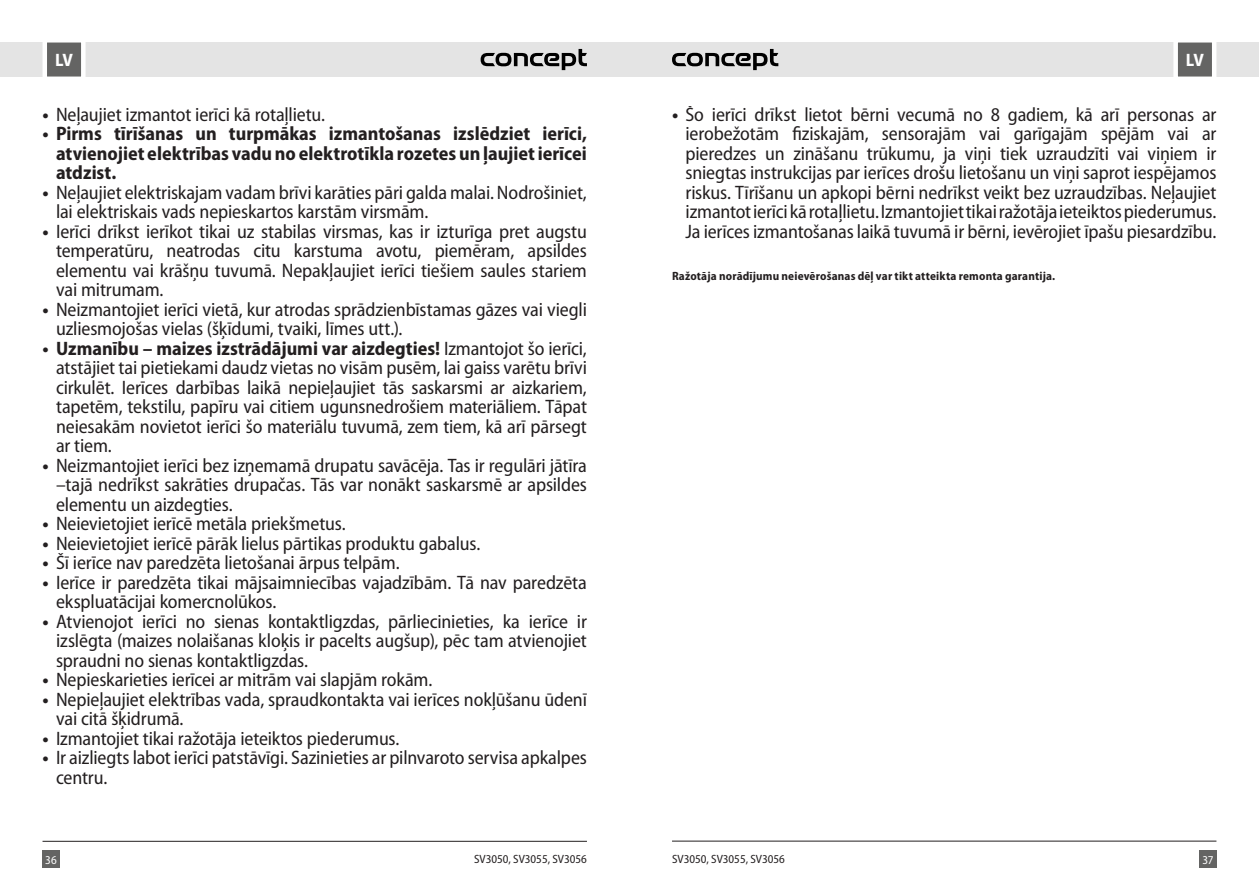
<style>
.page{position:relative;width:1259px;height:893px;background:#fff}
.page>*{position:absolute;margin:0;border:0;box-sizing:border-box;transform-origin:0 0}
.t1{font:semi-condensed 19.5px/19.5px "Myriad Pro";letter-spacing:-.01em;color:#231f20}
.t2{font:700 semi-condensed 19.5px/19.5px "Myriad Pro";color:#231f20;text-align:justify}
.t3{font:700 semi-condensed 18px "Myriad Pro";color:#fff}
.t4{font:700 semi-condensed 12px "Myriad Pro";letter-spacing:.015em;color:#231f20}
.t5{font:semi-condensed 12px "Myriad Pro";color:#231f20}
.t6{font:semi-condensed 12px "Myriad Pro";color:#fff}
.s1{font-weight:700}
</style>
<div class="page">
<div style="left:629px;top:43px;width:630px;height:34px;background:#e4e4e4"></div>
<div style="left:0;top:43px;width:629px;height:34px;background:#e4e4e4"></div>
<div style="left:43px;top:850px;width:17px;height:17px;background:#646463"></div>
<div style="left:1199px;top:850px;width:17px;height:17px;background:#646463"></div>
<svg style="left:1171px;top:42px;width:47px;height:35px;background:#8f8f8e"></svg>
<svg style="left:40px;top:42px;width:48px;height:35px;background:#919190"></svg>
<hr style="left:672px;top:841px;width:544px;height:1px;background:#231f20">
<hr style="left:43px;top:841px;width:544px;height:1px;background:#231f20">
<svg style="left:480px;top:49px;width:107px;height:21px"></svg>
<svg style="left:672px;top:49px;width:106px;height:21px"></svg>
<p class="t3" style="left:55px;top:50px;width:19px">LV</p>
<p class="t1" style="left:43px;top:105px;width:284px"><span class="s1">•</span> Neļaujiet izmantot ierīci kā rotaļlietu.</p>
<p class="t2" style="left:56px;top:124px;width:532px;text-indent:-13px">• Pirms tīrīšanas un turpmākas izmantošanas izslēdziet ierīci, atvienojiet elektrības vadu no elektrotīkla rozetes un ļaujiet ierīcei atdzist.</p>
<p class="t1" style="left:56px;top:183px;width:532px;text-indent:-13px"><span class="s1">•</span> Neļaujiet elektriskajam vadam brīvi karāties pāri galda malai. Nodrošiniet, lai elektriskais vads nepieskartos karstām virsmām.</p>
<p class="t1" style="left:56px;top:222px;width:532px;text-align:justify;text-indent:-13px"><span class="s1">•</span> Ierīci drīkst ierīkot tikai uz stabilas virsmas, kas ir izturīga pret augstu temperatūru, neatrodas citu karstuma avotu, piemēram, apsildes elementu vai krāšņu tuvumā. Nepakļaujiet ierīci tiešiem saules stariem vai mitrumam.</p>
<p class="t1" style="left:56px;top:300px;width:532px;text-indent:-13px"><span class="s1">•</span> Neizmantojiet ierīci vietā, kur atrodas sprādzienbīstamas gāzes vai viegli uzliesmojošas vielas (šķīdumi, tvaiki, līmes utt.).</p>
<p class="t1" style="left:56px;top:339px;width:532px;text-align:justify;text-indent:-13px"><span class="s1">• Uzmanību – maizes izstrādājumi var aizdegties!</span> Izmantojot šo ierīci, atstājiet tai pietiekami daudz vietas no visām pusēm, lai gaiss varētu brīvi cirkulēt. Ierīces darbības laikā nepieļaujiet tās saskarsmi ar aizkariem, tapetēm, tekstilu, papīru vai citiem ugunsnedrošiem materiāliem. Tāpat neiesakām novietot ierīci šo materiālu tuvumā, zem tiem, kā arī pārsegt ar tiem.</p>
<p class="t1" style="left:56px;top:456px;width:532px;text-align:justify;text-indent:-13px"><span class="s1">•</span> Neizmantojiet ierīci bez izņemamā drupatu savācēja. Tas ir regulāri jātīra –tajā nedrīkst sakrāties drupačas. Tās var nonākt saskarsmē ar apsildes elementu un aizdegties.</p>
<p class="t1" style="left:43px;top:515px;width:305px"><span class="s1">•</span> Neievietojiet ierīcē metāla priekšmetus.</p>
<p class="t1" style="left:43px;top:534px;width:439px"><span class="s1">•</span> Neievietojiet ierīcē pārāk lielus pārtikas produktu gabalus.</p>
<p class="t1" style="left:43px;top:554px;width:358px"><span class="s1">•</span> Šī ierīce nav paredzēta lietošanai ārpus telpām.</p>
<p class="t1" style="left:56px;top:573px;width:532px;text-indent:-13px"><span class="s1">•</span> Ierīce ir paredzēta tikai mājsaimniecības vajadzībām. Tā nav paredzēta ekspluatācijai komercnolūkos.</p>
<p class="t1" style="left:56px;top:612px;width:532px;text-align:justify;text-indent:-13px"><span class="s1">•</span> Atvienojot ierīci no sienas kontaktligzdas, pārliecinieties, ka ierīce ir izslēgta (maizes nolaišanas kloķis ir pacelts augšup), pēc tam atvienojiet spraudni no sienas kontaktligzdas.</p>
<p class="t1" style="left:43px;top:671px;width:391px"><span class="s1">•</span> Nepieskarieties ierīcei ar mitrām vai slapjām rokām.</p>
<p class="t1" style="left:56px;top:690px;width:532px;text-indent:-13px"><span class="s1">•</span> Nepieļaujiet elektrības vada, spraudkontakta vai ierīces nokļūšanu ūdenī vai citā šķidrumā.</p>
<p class="t1" style="left:43px;top:729px;width:358px"><span class="s1">•</span> Izmantojiet tikai ražotāja ieteiktos piederumus.</p>
<p class="t1" style="left:56px;top:749px;width:532px;text-indent:-13px"><span class="s1">•</span> Ir aizliegts labot ierīci patstāvīgi. Sazinieties ar pilnvaroto servisa apkalpes centru.</p>
<p class="t6" style="left:45px;top:852px;width:13px">36</p>
<p class="t5" style="left:474px;top:851px;width:114px">SV3050, SV3055, SV3056</p>
<p class="t3" style="left:1186px;top:50px;width:19px">LV</p>
<p class="t1" style="left:685px;top:105px;width:532px;text-align:justify;text-indent:-14px"><span class="s1">•</span> Šo ierīci drīkst lietot bērni vecumā no 8 gadiem, kā arī personas ar ierobežotām fiziskajām, sensorajām vai garīgajām spējām vai ar pieredzes un zināšanu trūkumu, ja viņi tiek uzraudzīti vai viņiem ir sniegtas instrukcijas par ierīces drošu lietošanu un viņi saprot iespējamos riskus. Tīrīšanu un apkopi bērni nedrīkst veikt bez uzraudzības. Neļaujiet izmantot ierīci kā rotaļlietu. Izmantojiet tikai ražotāja ieteiktos piederumus.<br>Ja ierīces izmantošanas laikā tuvumā ir bērni, ievērojiet īpašu piesardzību.</p>
<p class="t4" style="left:672px;top:269px;width:385px">Ražotāja norādījumu neievērošanas dēļ var tikt atteikta remonta garantija.</p>
<p class="t5" style="left:672px;top:851px;width:114px">SV3050, SV3055, SV3056</p>
<p class="t6" style="left:1202px;top:853px;width:13px">37</p>
</div>
